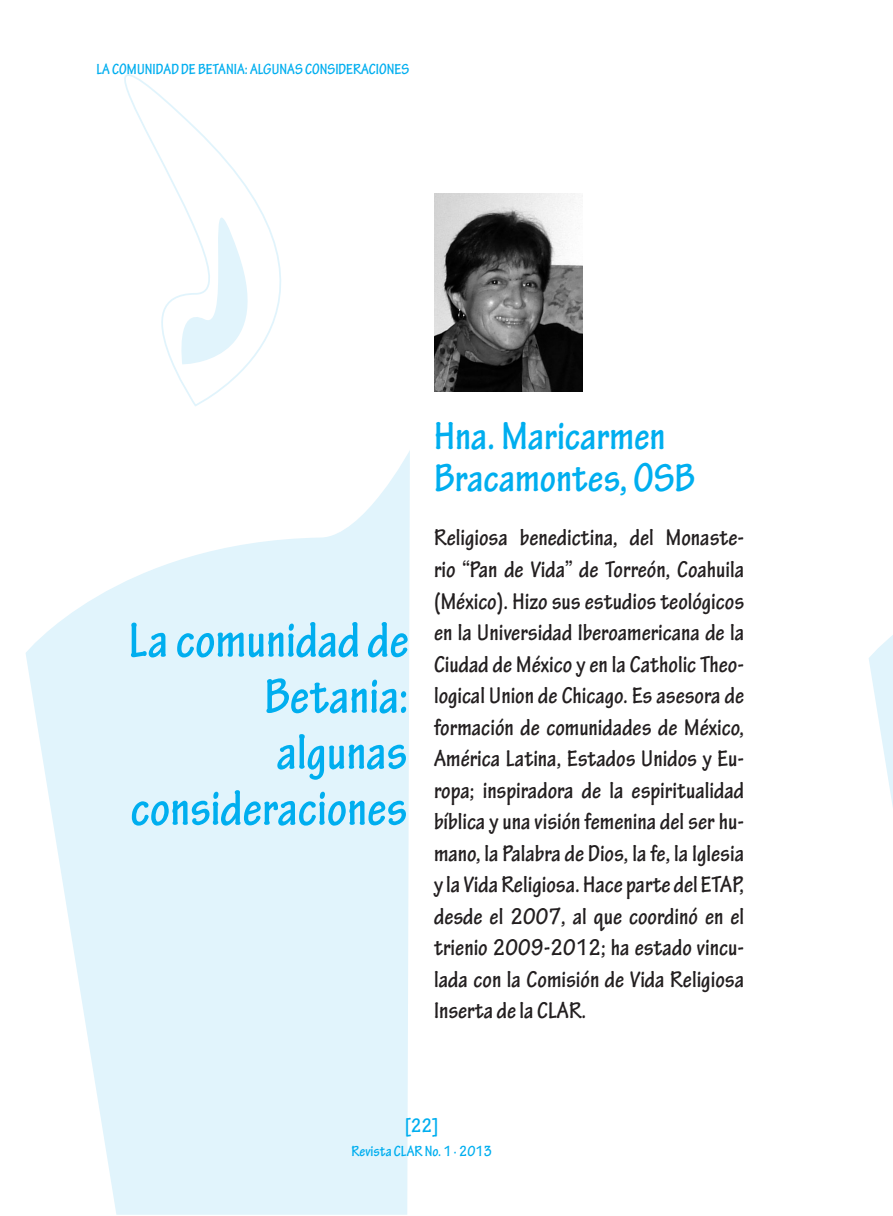
<style>
.page{position:relative;width:893px;height:1216px;background:#fff}
.page>*{position:absolute;margin:0;border:0;box-sizing:border-box;transform-origin:0 0}
.t1{font:700 condensed 52.5px/56px "Tekton Pro";color:#00aeef;text-align:right}
.t2{font:700 condensed 42px/42px "Tekton Pro";color:#00aeef}
.t3{font:700 condensed 24.5px/31.5px "Tekton Pro";color:#231f20;text-align:justify}
.t4{font:700 condensed 21px "Tekton Pro";color:#00aeef}
.t5{font:700 condensed 15.75px "Tekton Pro";color:#00aeef}
</style>
<div class="page">
<svg style="left:26px;top:451px;width:384px;height:763px;fill:#e1f4fc"></svg>
<svg style="left:124px;top:74px;width:157px;height:332px"></svg>
<svg style="left:175px;top:140px;width:102px;height:225px"></svg>
<img style="left:434px;top:194px;width:149px;height:198px">
<svg style="left:869px;top:635px;width:24px;height:172px"></svg>
<p class="t5" style="left:97px;top:60px;width:314px">LA COMUNIDAD DE BETANIA: ALGUNAS CONSIDERACIONES</p>
<h1 class="t1" style="left:129px;top:613px;width:282px">La comunidad de<br>Betania: algunas consideraciones</h1>
<h2 class="t2" style="left:434px;top:416px;width:263px">Hna. Maricarmen<br>Bracamontes, OSB</h2>
<p class="t3" style="left:434px;top:522px;width:312px">Religiosa benedictina, del Monaste&shy;rio “Pan de Vida” de Torreón, Coahuila (México). Hizo sus estudios teológicos en la Universidad Iberoamericana de la Ciudad de México y en la Catholic Theo&shy;logical Union de Chicago. Es asesora de formación de comunidades de México, América Latina, Estados Unidos y Eu&shy;ropa; inspiradora de la espiritualidad bíblica y una visión femenina del ser hu&shy;mano, la Palabra de Dios, la fe, la Iglesia y la Vida Religiosa. Hace parte del ETAP, desde el 2007, al que coordinó en el trienio 2009-2012; ha estado vincu&shy;lada con la Comisión de Vida Religiosa Inserta de la CLAR.</p>
<p class="t4" style="left:405px;top:1112px;width:35px">[22]</p>
<p class="t5" style="left:351px;top:1141px;width:142px">Revista CLAR No. 1 · 2013</p>
</div>
